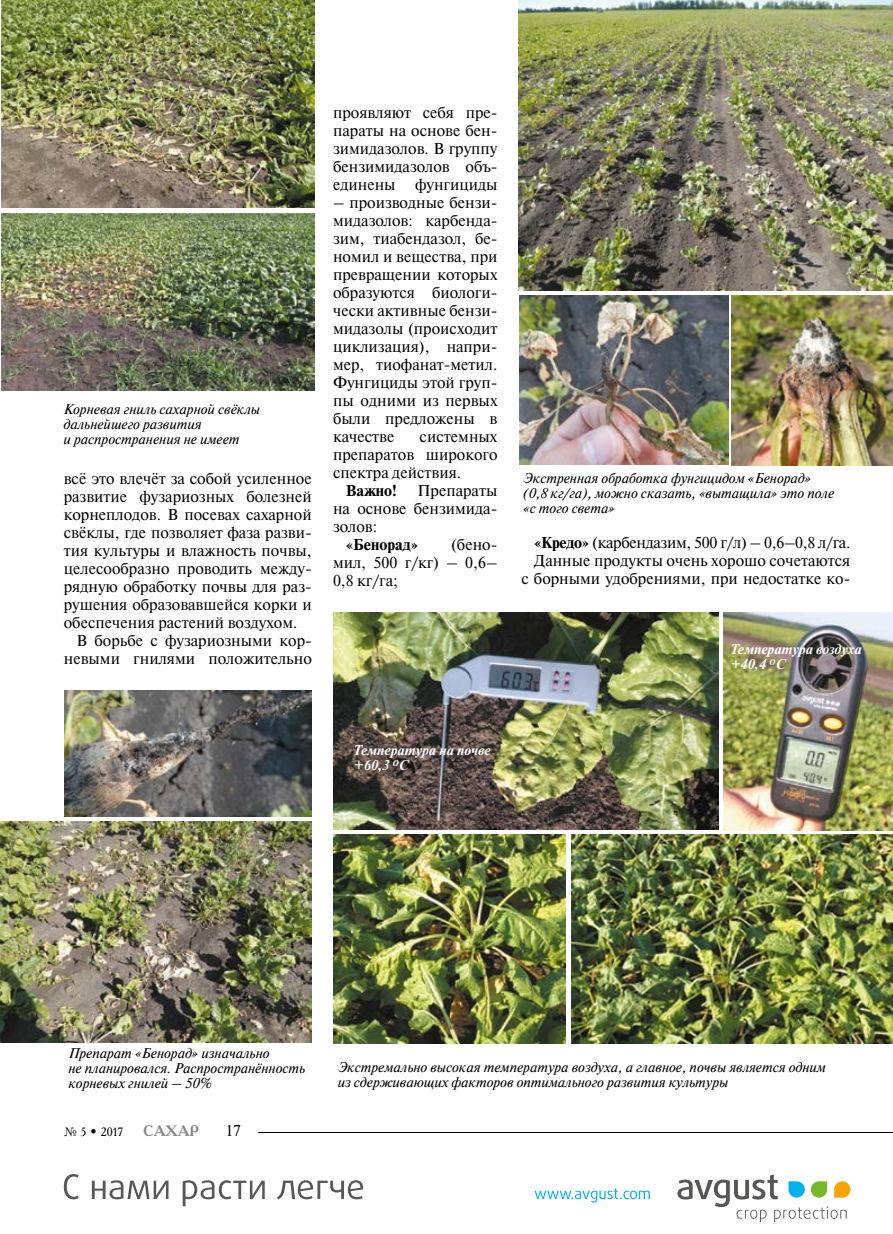
<style>
.page{position:relative;width:893px;height:1234px;background:#fff}
.page>*{position:absolute;margin:0;border:0;box-sizing:border-box;transform-origin:0 0}
.t1{font:15px/18px "Newton C";color:#000;text-align:justify}
.t2{font:700 15px "Newton C";color:#000}
.t3{font:700 15px "Academy C";color:#878787}
.t4{font:italic 13.5px/15px "Newton C";color:#000}
.t5{font:italic 700 13.5px/15px "Newton C";color:#fff}
.t6{font:12px "Academy C";color:#000}
.s1{font-weight:700}
</style>
<div class="page">
<hr style="left:259px;top:1131px;width:634px;height:1px;background:#000">
<img style="left:519px;top:296px;width:209px;height:168px">
<img style="left:731px;top:296px;width:162px;height:169px">
<img style="left:0;top:821px;width:312px;height:221px">
<img style="left:64px;top:690px;width:248px;height:126px">
<img style="left:333px;top:834px;width:233px;height:209px">
<img style="left:333px;top:612px;width:386px;height:217px">
<img style="left:723px;top:612px;width:170px;height:217px">
<img style="left:2px;top:0;width:312px;height:208px">
<img style="left:2px;top:214px;width:312px;height:176px">
<img style="left:519px;top:0;width:374px;height:291px">
<img style="left:572px;top:834px;width:321px;height:209px">
<svg style="left:64px;top:1174px;width:15px;height:24px"></svg>
<svg style="left:92px;top:1180px;width:76px;height:18px"></svg>
<svg style="left:183px;top:1180px;width:82px;height:25px"></svg>
<svg style="left:277px;top:1180px;width:86px;height:19px"></svg>
<svg style="left:677px;top:1174px;width:173px;height:47px"></svg>
<svg style="left:535px;top:1188px;width:115px;height:14px"></svg>
<p class="t4" style="left:63px;top:401px;width:198px">Корневая гниль сахарной свёклы дальнейшего развития<br>и распространения не имеет</p>
<p class="t1" style="left:64px;top:469px;width:250px">всё это влечёт за собой усиленное</p>
<p class="t1" style="left:64px;top:487px;width:250px">развитие фузариозных болезней</p>
<p class="t1" style="left:64px;top:505px;width:250px">корнеплодов. В посевах сахарной</p>
<p class="t1" style="left:64px;top:523px;width:250px">свёклы, где позволяет фаза разви-</p>
<p class="t1" style="left:64px;top:541px;width:250px">тия культуры и влажность почвы,</p>
<p class="t1" style="left:64px;top:559px;width:250px">целесообразно проводить между-</p>
<p class="t1" style="left:64px;top:577px;width:250px">рядную обработку почвы для раз-</p>
<p class="t1" style="left:64px;top:595px;width:250px">рушения образовавшейся корки и</p>
<p class="t1" style="left:64px;top:613px;width:235px">обеспечения растений воздухом.</p>
<p class="t1" style="left:77px;top:631px;width:237px">В борьбе с фузариозными кор-</p>
<p class="t1" style="left:64px;top:649px;width:250px">невыми гнилями положительно</p>
<p class="t1" style="left:333px;top:104px;width:166px">проявляют себя пре&shy;параты на основе бен&shy;зимидазолов. В группу бензимидазолов объ&shy;единены</p>
<p class="t1" style="left:415px;top:176px;width:84px">фунгициды</p>
<p class="t1" style="left:333px;top:194px;width:166px">– производные бензи&shy;мидазолов: карбенда&shy;зим, тиабендазол, бе&shy;номил и вещества, при превращении которых образуются биологи&shy;чески активные бензи&shy;мидазолы (происходит циклизация), напри&shy;мер, тиофанат-метил.<br>Фунгициды этой груп&shy;пы одними из первых были предложены в качестве</p>
<p class="t1" style="left:333px;top:428px;width:166px;text-indent:87px">системных препаратов широкого спектра действия.</p>
<p class="t2" style="left:346px;top:482px;width:53px">Важно!</p>
<p class="t1" style="left:333px;top:482px;width:166px;text-indent:84px">Препараты на основе бензимида&shy;золов:</p>
<p class="t2" style="left:346px;top:536px;width:74px">«Бенорад»</p>
<p class="t1" style="left:333px;top:536px;width:166px;text-indent:118px">(бено&shy;мил, 500 г/кг) – 0,6– 0,8 кг/га;</p>
<p class="t4" style="left:523px;top:470px;width:312px">Экстренная обработка фунгицидом «Бенорад» (0,8 кг/га), можно сказать, «вытащила» это поле «с того света»</p>
<p class="t1" style="left:521px;top:533px;width:331px;text-align:right"><span class="s1">«Кредо»</span> (карбендазим, 500 г/л) – 0,6–0,8 л/га.<br>Данные продукты очень хорошо сочетаются<br>с борными удобрениями, при недостатке ко-</p>
<p class="t5" style="left:730px;top:641px;width:133px">Температура воздуха +40,4 <sup>О</sup>С</p>
<p class="t5" style="left:353px;top:743px;width:139px">Температура на почве +60,3 <sup>О</sup>С</p>
<p class="t4" style="left:68px;top:1045px;width:238px">Препарат «Бенорад» изначально<br>не планировался. Распространённость корневых гнилей – 50%</p>
<p class="t6" style="left:64px;top:1123px;width:61px">№ 5 • 2017</p>
<p class="t3" style="left:143px;top:1120px;width:57px">САХАР</p>
<p class="t1" style="left:225px;top:1121px;width:17px">17</p>
<p class="t4" style="left:337px;top:1059px;width:490px">Экстремально высокая температура воздуха, а главное, почвы является одним из сдерживающих факторов оптимального развития культуры</p>
</div>
